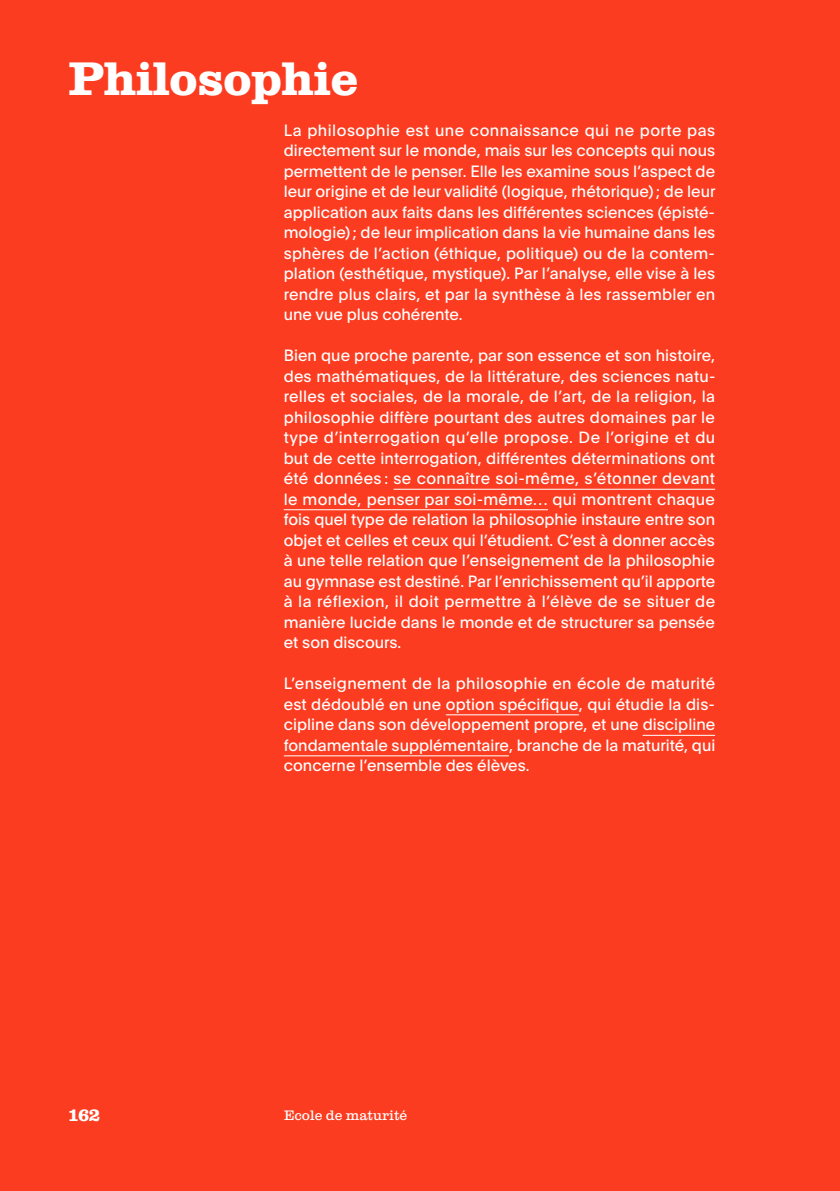
<style>
.page{position:relative;width:840px;height:1191px;background:#fff}
.page>*{position:absolute;margin:0;border:0;box-sizing:border-box;transform-origin:0 0}
.t1{font:700 48px "Clarendon Graphic";color:#fff}
.t2{font:700 17px "Clarendon Graphic";color:#fff}
.t3{font:16px/20.4px "Plain";color:#fff;text-align:justify}
.t4{font:14px "Clarendon Graphic";color:#fff}
</style>
<div class="page">
<div style="left:0;top:0;width:839px;height:1191px;background:#fc3c20"></div>
<hr style="left:393px;top:489px;width:321px;height:1px;background:#fff">
<hr style="left:283px;top:509px;width:264px;height:1px;background:#fff">
<hr style="left:445px;top:714px;width:133px;height:1px;background:#fff">
<hr style="left:642px;top:735px;width:72px;height:1px;background:#fff">
<hr style="left:283px;top:755px;width:225px;height:1px;background:#fff">
<h1 class="t1" style="left:68px;top:45px;width:291px">Philosophie</h1>
<p class="t3" style="left:283px;top:119px;width:433px">La philosophie est une connaissance qui ne porte pas directement sur le monde, mais sur les concepts qui nous permettent de le penser. Elle les examine sous l’aspect de leur origine et de leur validité (logique, rhétorique) ; de leur application aux faits dans les différentes sciences (épisté&shy;mologie) ; de leur implication dans la vie humaine dans les sphères de l’action (éthique, politique) ou de la contem&shy;plation (esthétique, mystique). Par l’analyse, elle vise à les rendre plus clairs, et par la synthèse à les rassembler en une vue plus cohérente.</p>
<p class="t3" style="left:283px;top:344px;width:433px">Bien que proche parente, par son essence et son histoire, des mathématiques, de la littérature, des sciences natu&shy;relles et sociales, de la morale, de l’art, de la religion, la philosophie diffère pourtant des autres domaines par le type d’interrogation qu’elle propose. De l’origine et du but de cette interrogation, différentes déterminations ont été données : se connaître soi-même, s’étonner devant le monde, penser par soi-même… qui montrent chaque fois quel type de relation la philosophie instaure entre son objet et celles et ceux qui l’étudient. C’est à donner accès à une telle relation que l’enseignement de la philosophie au gymnase est destiné. Par l’enrichissement qu’il apporte à la réflexion, il doit permettre à l’élève de se situer de manière lucide dans le monde et de structurer sa pensée et son discours.</p>
<p class="t3" style="left:283px;top:672px;width:433px">L’enseignement de la philosophie en école de maturité est dédoublé en une option spécifique, qui étudie la dis&shy;cipline dans son développement propre, et une discipline fondamentale supplémentaire, branche de la maturité, qui concerne l’ensemble des élèves.</p>
<p class="t2" style="left:68px;top:1103px;width:33px">162</p>
<p class="t4" style="left:283px;top:1105px;width:125px">Ecole de maturité</p>
</div>
